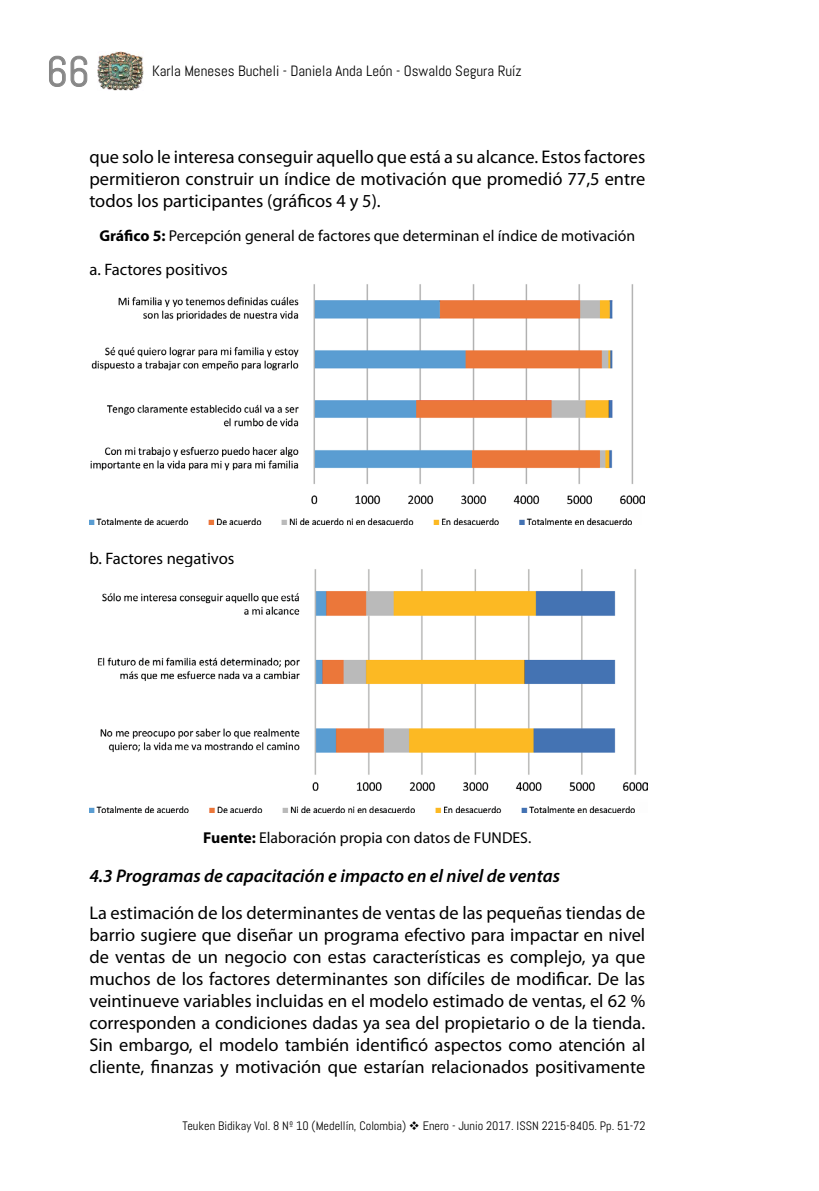
<style>
.page{position:relative;width:819px;height:1191px;background:#fff}
.page>*{position:absolute;margin:0;border:0;box-sizing:border-box;transform-origin:0 0}
.t1{font:42px "Abel";color:#878787}
.C__de_tex{font:18.38px/22.1px "Myriad Pro";color:#000;text-align:justify}
._1_1{font:italic 600 18.38px "Myriad Pro";color:#000}
.tex_tablas{font:16.62px "Myriad Pro";color:#000}
.tit__tablas{font:15.75px "Myriad Pro";color:#000}
.fuente{font:15.75px "Myriad Pro";color:#000}
.t2{font:14.88px "Abel";color:#000}
.t3{font:12.25px "Abel";color:#000}
.s1{font-weight:700}
</style>
<div class="page">
<img style="left:97px;top:52px;width:46px;height:39px">
<svg style="left:49px;top:56px;width:38px;height:31px"></svg>
<img style="left:89px;top:284px;width:555px;height:240px">
<img style="left:89px;top:569px;width:558px;height:243px">
<h1 class="t1" style="left:46px;top:45px;width:45px">66</h1>
<p class="t2" style="left:152px;top:61px;width:371px">Karla Meneses Bucheli - Daniela Anda León - Oswaldo Segura Ruíz</p>
<p class="C__de_tex" style="left:89px;top:145px;width:557px">que solo le interesa conseguir aquello que está a su alcance. Estos factores permitieron construir un índice de motivación que promedió 77,5 entre todos los participantes (gráficos 4 y 5).</p>
<p class="tit__tablas" style="left:99px;top:226px;width:537px"><span class="s1">Gráfico 5:</span> Percepción general de factores que determinan el índice de motivación</p>
<p class="tex_tablas" style="left:89px;top:259px;width:140px">a. Factores positivos</p>
<p class="tex_tablas" style="left:89px;top:548px;width:147px">b. Factores negativos</p>
<p class="fuente" style="left:203px;top:827px;width:329px"><span class="s1">Fuente:</span> Elaboración propia con datos de FUNDES.</p>
<p class="_1_1" style="left:89px;top:864px;width:472px">4.3 Programas de capacitación e impacto en el nivel de ventas</p>
<p class="C__de_tex" style="left:89px;top:901px;width:557px">La estimación de los determinantes de ventas de las pequeñas tiendas de barrio sugiere que diseñar un programa efectivo para impactar en nivel de ventas de un negocio con estas características es complejo, ya que muchos de los factores determinantes son difíciles de modificar. De las veintinueve variables incluidas en el modelo estimado de ventas, el 62 % corresponden a condiciones dadas ya sea del propietario o de la tienda.<br>Sin embargo, el modelo también identificó aspectos como atención al cliente, finanzas y motivación que estarían relacionados positivamente</p>
<p class="t3" style="left:182px;top:1118px;width:464px">Teuken Bidikay Vol. 8 Nº 10 (Medellín, Colombia) ❖ Enero - Junio 2017. ISSN 2215-8405. Pp. 51-72</p>
</div>
